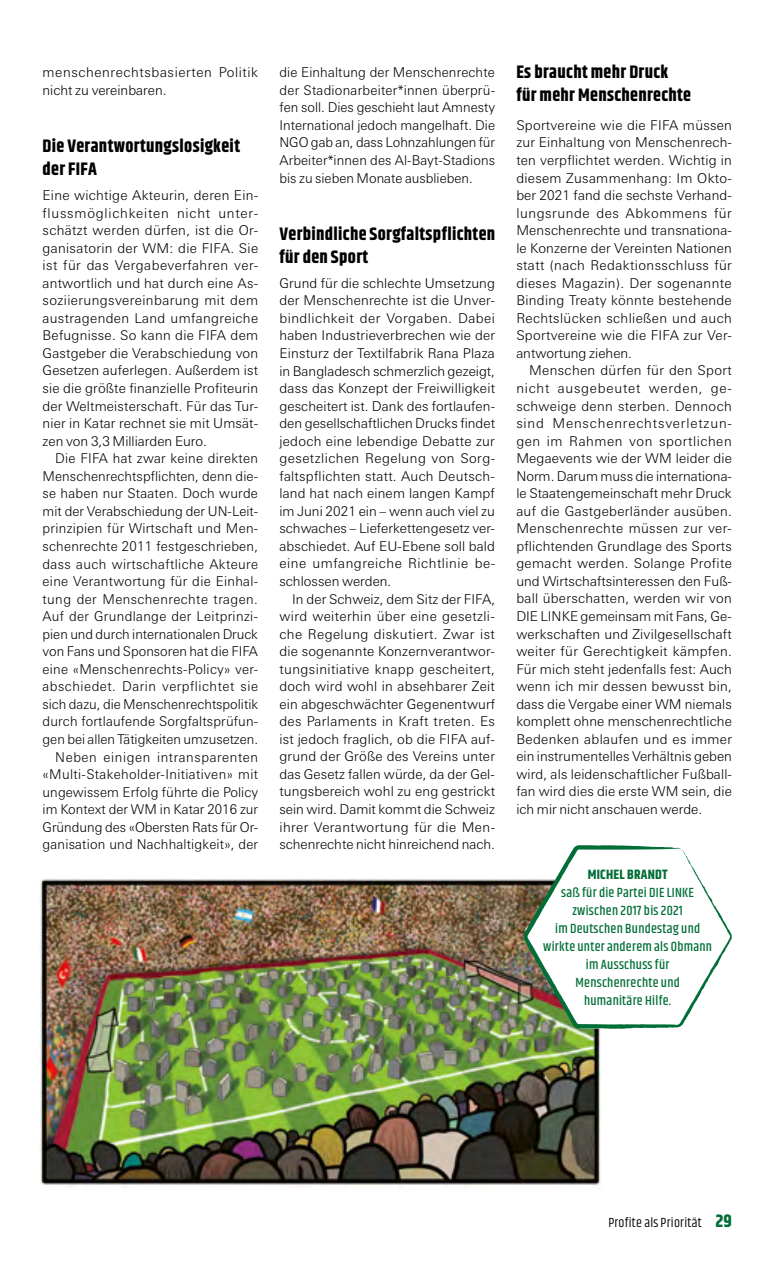
<style>
.page{position:relative;width:766px;height:1263px;background:#fff}
.page>*{position:absolute;margin:0;border:0;box-sizing:border-box;transform-origin:0 0}
.t1{font:700 18px/22.5px "Khand";letter-spacing:.02em;color:#000}
.t2{font:300 13.5px/17.5px "Linotype Univers Basic";letter-spacing:.01em;color:#000;text-align:justify}
.t3{font:500 13.5px/18px "Khand";letter-spacing:.02em;color:#006e36;text-align:center}
.t4{font:300 13.5px/17.5px "Linotype Univers Basic";letter-spacing:.045em;color:#000}
.t5{font:13.5px "Khand";letter-spacing:.02em;color:#000}
.t6{font:700 13.5px "Khand";letter-spacing:.02em;color:#006e36}
.s1{font-weight:700;font-size:18px;color:#006e36}
</style>
<div class="page">
<img style="left:39px;top:879px;width:562px;height:309px">
<svg style="left:523px;top:845px;width:208px;height:184px"></svg>
<p class="t4" style="left:43px;top:64px;width:217px">menschenrechtsbasierten Politik nicht zu vereinbaren.</p>
<h1 class="t1" style="left:43px;top:136px;width:199px">Die Verantwortungslosigkeit der FIFA</h1>
<p class="t2" style="left:43px;top:186px;width:217px">Eine wichtige Akteurin, deren Ein&shy;flussmöglichkeiten nicht unter&shy;schätzt werden dürfen, ist die Or&shy;ganisatorin der WM: die FIFA. Sie ist für das Vergabeverfahren ver&shy;antwortlich und hat durch eine As&shy;soziierungsvereinbarung mit dem austragenden Land umfangreiche Befugnisse. So kann die FIFA dem Gastgeber die Verabschiedung von Gesetzen auferlegen. Außerdem ist sie die größte finanzielle Profiteurin der Weltmeisterschaft. Für das Tur&shy;nier in Katar rechnet sie mit Umsät&shy;zen von 3,3 Milliarden Euro.</p>
<p class="t2" style="left:43px;top:450px;width:217px;text-align:right">Die FIFA hat zwar keine direkten Menschenrechtspflichten, denn die&shy;se haben nur Staaten. Doch wurde mit der Verabschiedung der UN-Leit&shy;prinzipien für Wirtschaft und Men&shy;schenrechte 2011 festgeschrieben, dass auch wirtschaftliche Akteure eine Verantwortung für die Einhal&shy;tung der Menschenrechte tragen.<br>Auf der Grundlange der Leitprinzi&shy;pien und durch internationalen Druck von Fans und Sponsoren hat die FIFA eine «Menschenrechts-Policy» ver&shy;abschiedet. Darin verpflichtet sie sich dazu, die Menschenrechtspolitik durch fortlaufende Sorgfaltsprüfun&shy;gen bei allen Tätigkeiten umzusetzen.<br>Neben einigen intransparenten «Multi-Stakeholder-Initiativen» mit ungewissem Erfolg führte die Policy im Kontext der WM in Katar 2016 zur Gründung des «Obersten Rats für Or&shy;ganisation und Nachhaltigkeit», der</p>
<p class="t2" style="left:279px;top:64px;width:217px">die Einhaltung der Menschenrechte der Stadionarbeiter*innen überprü&shy;fen soll. Dies geschieht laut Amnesty International jedoch mangelhaft. Die NGO gab an, dass Lohnzahlungen für Arbeiter*innen des Al-Bayt-Stadions bis zu sieben Monate ausblieben.</p>
<h1 class="t1" style="left:279px;top:224px;width:217px">Verbindliche Sorgfaltspflichten für den Sport</h1>
<p class="t2" style="left:279px;top:274px;width:217px">Grund für die schlechte Umsetzung der Menschenrechte ist die Unver&shy;bindlichkeit der Vorgaben. Dabei haben Industrieverbrechen wie der Einsturz der Textilfabrik Rana Plaza in Bangladesch schmerzlich gezeigt, dass das Konzept der Freiwilligkeit gescheitert ist. Dank des fortlaufen&shy;den gesellschaftlichen Drucks findet jedoch eine lebendige Debatte zur gesetzlichen Regelung von Sorg&shy;faltspflichten statt. Auch Deutsch&shy;land hat nach einem langen Kampf im Juni 2021 ein – wenn auch viel zu schwaches – Lieferkettengesetz ver&shy;abschiedet. Auf EU-Ebene soll bald eine umfangreiche Richtlinie be&shy;schlossen werden.</p>
<p class="t2" style="left:279px;top:590px;width:217px;text-indent:13px">In der Schweiz, dem Sitz der FIFA, wird weiterhin über eine gesetzli&shy;che Regelung diskutiert. Zwar ist die sogenannte Konzernverantwor&shy;tungsinitiative knapp gescheitert, doch wird wohl in absehbarer Zeit ein abgeschwächter Gegenentwurf des Parlaments in Kraft treten. Es ist jedoch fraglich, ob die FIFA auf&shy;grund der Größe des Vereins unter das Gesetz fallen würde, da der Gel&shy;tungsbereich wohl zu eng gestrickt sein wird. Damit kommt die Schweiz ihrer Verantwortung für die Men&shy;schenrechte nicht hinreichend nach.</p>
<h1 class="t1" style="left:516px;top:62px;width:176px">Es braucht mehr Druck für mehr Menschenrechte</h1>
<p class="t2" style="left:516px;top:116px;width:217px">Sportvereine wie die FIFA müssen zur Einhaltung von Menschenrech&shy;ten verpflichtet werden. Wichtig in diesem Zusammenhang: Im Okto&shy;ber 2021 fand die sechste Verhand&shy;lungsrunde des Abkommens für Menschenrechte und transnationa&shy;le Konzerne der Vereinten Nationen statt (nach Redaktionsschluss für dieses Magazin). Der sogenannte Binding Treaty könnte bestehende Rechtslücken schließen und auch Sportvereine wie die FIFA zur Ver&shy;antwortung ziehen.</p>
<p class="t2" style="left:516px;top:362px;width:217px;text-indent:13px">Menschen dürfen für den Sport nicht ausgebeutet werden, ge&shy;schweige denn sterben. Dennoch sind Menschenrechtsverletzun&shy;gen im Rahmen von sportlichen Megaevents wie der WM leider die Norm. Darum muss die internationa&shy;le Staatengemeinschaft mehr Druck auf die Gastgeberländer ausüben.<br>Menschenrechte müssen zur ver&shy;pflichtenden Grundlage des Sports gemacht werden. Solange Profite und Wirtschaftsinteressen den Fuß&shy;ball überschatten, werden wir von DIE LINKE gemeinsam mit Fans, Ge&shy;werkschaften und Zivilgesellschaft weiter für Gerechtigkeit kämpfen.<br>Für mich steht jedenfalls fest: Auch wenn ich mir dessen bewusst bin, dass die Vergabe einer WM niemals komplett ohne menschenrechtliche Bedenken ablaufen und es immer ein instrumentelles Verhältnis geben wird, als leidenschaftlicher Fußball&shy;fan wird dies die erste WM sein, die ich mir nicht anschauen werde.</p>
<p class="t6" style="left:587px;top:864px;width:81px">MICHEL BRANDT</p>
<p class="t3" style="left:543px;top:884px;width:170px">saß für die Partei DIE LINKE zwischen 2017 bis 2021<br>im Deutschen Bundestag und wirkte unter anderem als Obmann im Ausschuss für<br>Menschenrechte und<br>humanitäre Hilfe.</p>
<p class="t5" style="left:608px;top:1214px;width:125px">Profite als Priorität <span class="s1">29</span></p>
</div>
